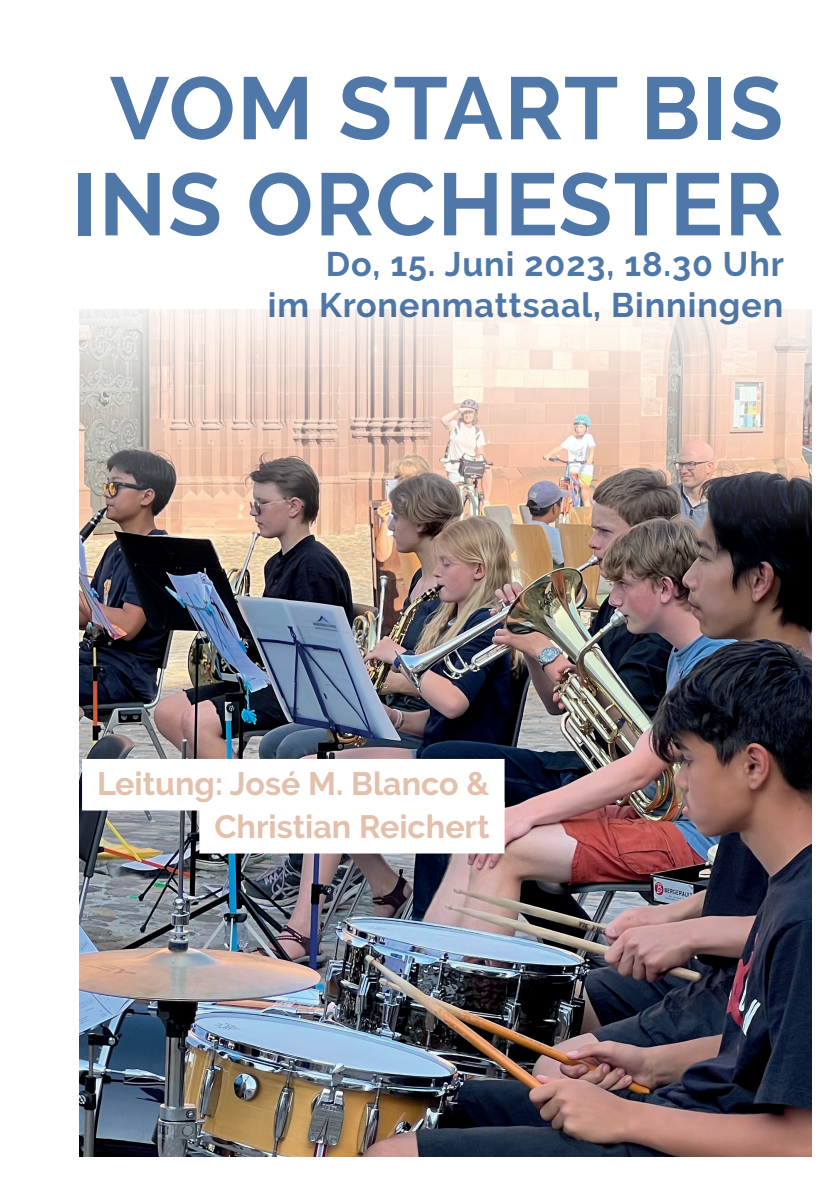
<style>
.page{position:relative;width:840px;height:1191px;background:#fff}
.page>*{position:absolute;margin:0;border:0;box-sizing:border-box;transform-origin:0 0}
.t1{font:700 88px/96px "Raleway";letter-spacing:.02em;color:#4f78a8;text-align:center}
.t2{font:700 34px/40.8px "Raleway";letter-spacing:.025em;color:#4f78a8;text-align:right}
.t3{font:700 32.2px/43px "Raleway";color:#e3c0ab;text-align:right}
</style>
<div class="page">
<img style="left:79px;top:309px;width:732px;height:848px">
<div style="left:82px;top:759px;width:422px;height:51px;background:#fff"></div>
<div style="left:199px;top:802px;width:305px;height:51px;background:#fff"></div>
<h1 class="t1" style="left:72px;top:61px;width:712px">VOM START BIS<br>INS ORCHESTER</h1>
<p class="t2" style="left:268px;top:244px;width:517px">Do, 15. Juni 2023, 18.30 Uhr<br>im Kronenmattsaal, Binningen</p>
<p class="t3" style="left:97px;top:762px;width:393px">Leitung: José M. Blanco &amp;<br>Christian Reichert</p>
</div>
